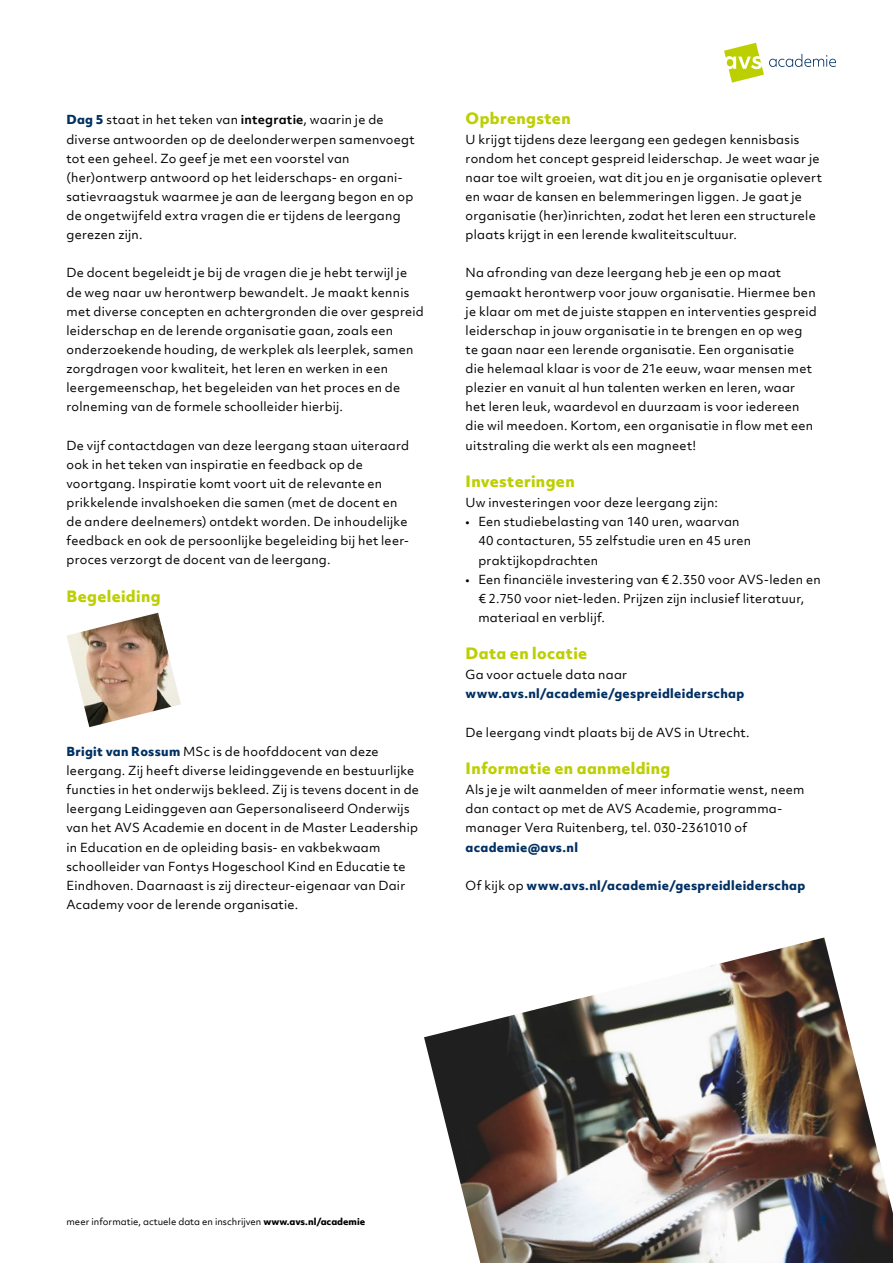
<style>
.page{position:relative;width:893px;height:1263px;background:#fff}
.page>*{position:absolute;margin:0;border:0;box-sizing:border-box;transform-origin:0 0}
.t1{font:800 15px "Objektiv Mk 2";letter-spacing:.025em;color:#bccf00}
.t2{font:12px/19.2px "Objektiv Mk 2";letter-spacing:.02em;color:#000}
.t3{font:800 12px "Objektiv Mk 2";letter-spacing:.025em;color:#003063}
.t4{font:9px "Objektiv Mk 2";color:#000}
.s1{font-weight:800;color:#003063}
.s2{font-weight:700}
.s3{font-weight:400;color:#000}
.s4{font-weight:800}
</style>
<div class="page">
<img style="left:424px;top:937px;width:469px;height:326px">
<svg style="left:724px;top:43px;width:112px;height:40px"></svg>
<img style="left:67px;top:613px;width:114px;height:114px">
<p class="t2" style="left:66px;top:110px;width:350px"><span class="s1">Dag 5</span> staat in het teken van <span class="s2">integratie</span>, waarin je de diverse antwoorden op de deelonderwerpen samenvoegt tot een geheel. Zo geef je met een voorstel van (her)ontwerp antwoord op het leiderschaps- en organi&shy;satievraagstuk waarmee je aan de leergang begon en op de ongetwijfeld extra vragen die er tijdens de leergang gerezen zijn.</p>
<p class="t2" style="left:66px;top:263px;width:359px">De docent begeleidt je bij de vragen die je hebt terwijl je de weg naar uw herontwerp bewandelt. Je maakt kennis met diverse concepten en achtergronden die over gespreid leiderschap en de lerende organisatie gaan, zoals een onderzoekende houding, de werkplek als leerplek, samen zorgdragen voor kwaliteit, het leren en werken in een leergemeenschap, het begeleiden van het proces en de rolneming van de formele schoolleider hierbij.</p>
<p class="t2" style="left:66px;top:435px;width:344px">De vijf contactdagen van deze leergang staan uiteraard ook in het teken van inspiratie en feedback op de voortgang. Inspiratie komt voort uit de relevante en prikkelende invalshoeken die samen (met de docent en de andere deelnemers) ontdekt worden. De inhoudelijke feedback en ook de persoonlijke begeleiding bij het leer&shy;proces verzorgt de docent van de leergang.</p>
<p class="t1" style="left:66px;top:586px;width:96px">Begeleiding</p>
<p class="t2" style="left:66px;top:742px;width:354px"><span class="s1">Brigit van Rossum</span> MSc is de hoofddocent van deze leergang. Zij heeft diverse leidinggevende en bestuurlijke functies in het onderwijs bekleed. Zij is tevens docent in de leergang Leidinggeven aan Gepersonaliseerd Onderwijs van het AVS Academie en docent in de Master Leadership in Education en de opleiding basis- en vakbekwaam schoolleider van Fontys Hogeschool Kind en Educatie te Eindhoven. Daarnaast is zij directeur-eigenaar van Dair Academy voor de lerende organisatie.</p>
<p class="t1" style="left:466px;top:107px;width:107px">Opbrengsten</p>
<p class="t2" style="left:466px;top:129px;width:358px">U krijgt tijdens deze leergang een gedegen kennisbasis rondom het concept gespreid leiderschap. Je weet waar je naar toe wilt groeien, wat dit jou en je organisatie oplevert en waar de kansen en belemmeringen liggen. Je gaat je organisatie (her)inrichten, zodat het leren een structurele plaats krijgt in een lerende kwaliteitscultuur.</p>
<p class="t2" style="left:466px;top:263px;width:353px">Na afronding van deze leergang heb je een op maat gemaakt herontwerp voor jouw organisatie. Hiermee ben je klaar om met de juiste stappen en interventies gespreid leiderschap in jouw organisatie in te brengen en op weg te gaan naar een lerende organisatie. Een organisatie<br>die helemaal klaar is voor de 21e eeuw, waar mensen met plezier en vanuit al hun talenten werken en leren, waar het leren leuk, waardevol en duurzaam is voor iedereen die wil meedoen. Kortom, een organisatie in flow met een uitstraling die werkt als een magneet!</p>
<p class="t1" style="left:466px;top:471px;width:111px">Investeringen</p>
<p class="t2" style="left:466px;top:493px;width:254px">Uw investeringen voor deze leergang zijn:</p>
<p class="t2" style="left:478px;top:512px;width:274px;text-indent:-13px">• Een studiebelasting van 140 uren, waarvan<br>40 contacturen, 55 zelfstudie uren en 45 uren praktijkopdrachten</p>
<p class="t2" style="left:478px;top:569px;width:344px;text-indent:-13px">• Een financiële investering van € 2.350 voor AVS-leden en € 2.750 voor niet-leden. Prijzen zijn inclusief literatuur, materiaal en verblijf.</p>
<p class="t1" style="left:466px;top:643px;width:123px">Data en locatie</p>
<p class="t2" style="left:466px;top:665px;width:163px">Ga voor actuele data naar</p>
<p class="t3" style="left:466px;top:685px;width:280px">www.avs.nl/academie/gespreidleiderschap</p>
<p class="t2" style="left:466px;top:722px;width:286px">De leergang vindt plaats bij de AVS in Utrecht.</p>
<p class="t1" style="left:466px;top:758px;width:206px">Informatie en aanmelding</p>
<p class="t2" style="left:466px;top:780px;width:340px">Als je je wilt aanmelden of meer informatie wenst, neem dan contact op met de AVS Academie, programma-- manager Vera Ruitenberg, tel. 030-2361010 of</p>
<p class="t3" style="left:466px;top:838px;width:114px">academie@avs.nl</p>
<p class="t3" style="left:466px;top:877px;width:341px"><span class="s3">Of kijk op</span> www.avs.nl/academie/gespreidleiderschap</p>
<p class="t4" style="left:66px;top:1215px;width:300px">meer informatie, actuele data en inschrijven <span class="s4">www.avs.nl/academie</span></p>
<p class="t3" style="left:819px;top:1211px;width:9px">3</p>
</div>
